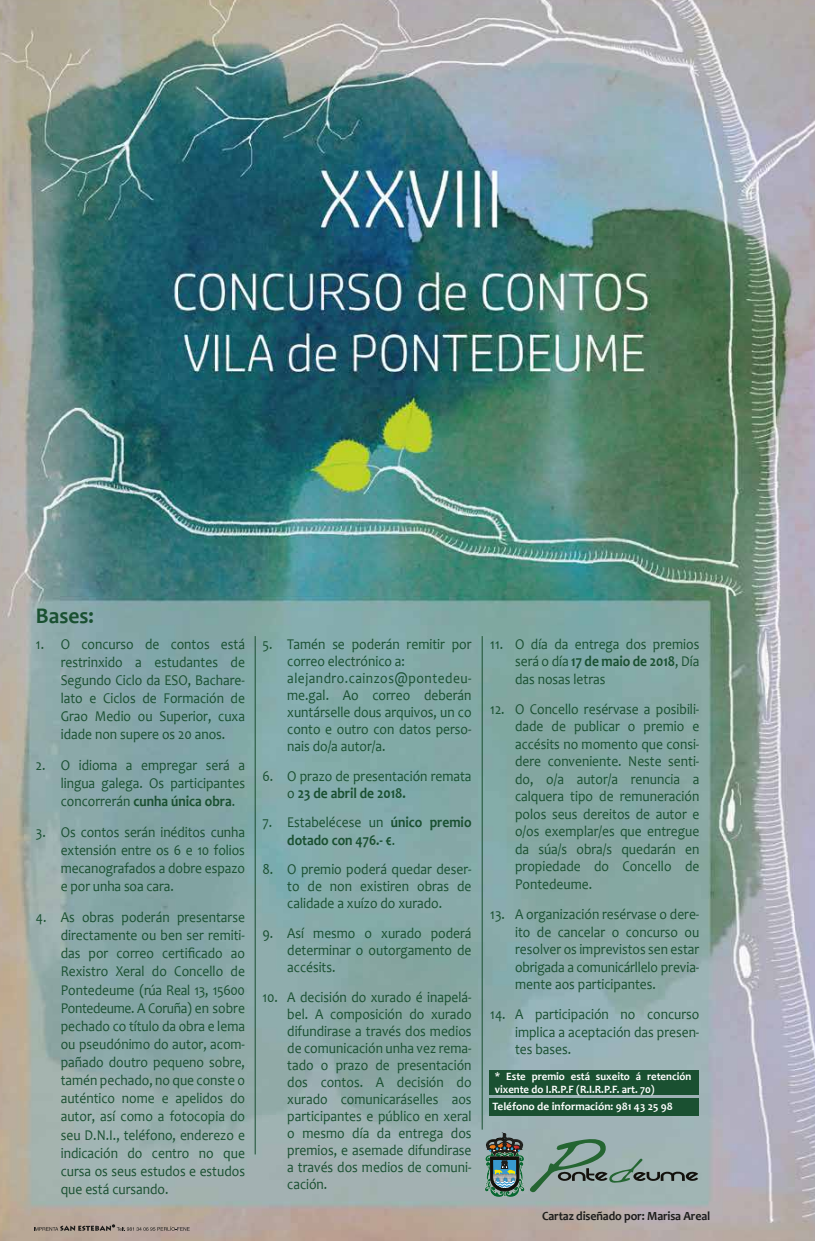
<style>
.page{position:relative;width:815px;height:1241px;background:#fff}
.page>*{position:absolute;margin:0;border:0;box-sizing:border-box;transform-origin:0 0}
.t1{font:700 22.5px "Candara";color:#1a5031;scale:.96 1}
.t2{font:15px/18.1px "Candara";color:#1a5031;text-align:justify;scale:.9 1}
.t3{font:700 15px/17.1px "Candara";color:#1a5031;scale:.9 1}
.t4{font:700 12.5px "Candara";letter-spacing:-.01em;color:#1d1d1b;scale:.96 1}
.t5{font:700 11.25px/12.5px "Candara";color:#fff;scale:.96 1}
.t6{font:700 11.25px "Candara";color:#fff}
.s1{font-weight:700}
.s2{font-weight:400}
</style>
<div class="page">
<img style="left:0;top:0;width:815px;height:1240px">
<hr style="left:255px;top:636px;width:1px;height:518px;background:#1a5031">
<hr style="left:482px;top:636px;width:1px;height:493px;background:#1a5031">
<div style="left:490px;top:1098px;width:209px;height:17px;background:#1a5031"></div>
<div style="left:489px;top:1069px;width:210px;height:25px;background:#1a5031"></div>
<svg style="left:485px;top:1133px;width:213px;height:64px;background:#859c97"></svg>
<svg style="left:34px;top:1223px;width:156px;height:7px"></svg>
<h1 class="t1" style="left:36px;top:602px;width:62px">Bases:</h1>
<p class="t2" style="left:61px;top:634px;width:206px;text-indent:-25px">1. O concurso de contos está restrinxido a estudantes de Segundo Ciclo da ESO, Bachare&shy;lato e Ciclos de Formación de Grao Medio ou Superior, cuxa idade non supere os 20 anos.</p>
<p class="t2" style="left:61px;top:756px;width:206px;text-indent:-25px">2. O idioma a empregar será a lingua galega. Os participantes concorrerán <span class="s1">cunha única obra</span>.</p>
<p class="t2" style="left:61px;top:823px;width:206px;text-indent:-25px">3. Os contos serán inéditos cunha extensión entre os 6 e 10 folios mecanografados a dobre espazo e por unha soa cara.</p>
<p class="t2" style="left:61px;top:908px;width:206px;text-indent:-25px">4. As obras poderán presentarse directamente ou ben ser remiti&shy;das por correo certificado ao Rexistro Xeral do Concello de Pontedeume (rúa Real 13, 15600<br>Pontedeume. A Coruña) en sobre pechado co título da obra e lema ou pseudónimo do autor, acom&shy;pañado doutro pequeno sobre, tamén pechado, no que conste o auténtico nome e apelidos do autor, así como a fotocopia do seu D.N.I., teléfono, enderezo e indicación do centro no que cursa os seus estudos e estudos que está cursando.</p>
<p class="t2" style="left:287px;top:635px;width:206px;line-height:17px;text-align:left;text-indent:-25px">5. Tamén se poderán remitir por correo electrónico a: alejandro.cainzos@pontedeu&shy;me.gal. Ao correo deberán xuntárselle dous arquivos, un co conto e outro con datos perso&shy;nais do/a autor/a.</p>
<p class="t2" style="left:287px;top:767px;width:206px;line-height:17px;text-indent:-25px">6. O prazo de presentación remata o <span class="s1">23 de abril de 2018.</span></p>
<p class="t3" style="left:287px;top:813px;width:206px;text-indent:-25px"><span class="s2">7. Estabelécese un</span> único premio dotado con 476.- €<span class="s2">.</span></p>
<p class="t2" style="left:287px;top:860px;width:206px;line-height:17px;text-indent:-25px">8. O premio poderá quedar deser&shy;to de non existiren obras de calidade a xuízo do xurado.</p>
<p class="t2" style="left:287px;top:924px;width:206px;line-height:17px;text-indent:-25px">9. Así mesmo o xurado poderá determinar o outorgamento de accésits.</p>
<p class="t2" style="left:287px;top:988px;width:206px;line-height:17px;text-indent:-25px">10. A decisión do xurado é inapelá&shy;bel. A composición do xurado difundirase a través dos medios de comunicación unha vez rema&shy;tado o prazo de presentación dos contos. A decisión do xurado comunicaráselles aos participantes e público en xeral o mesmo día da entrega dos premios, e asemade difundirase a través dos medios de comuni&shy;cación.</p>
<p class="t2" style="left:515px;top:635px;width:206px;line-height:17.5px;text-indent:-25px">11. O día da entrega dos premios será o día <span class="s1">17 de maio de 2018</span>, Día das nosas letras</p>
<p class="t2" style="left:515px;top:700px;width:206px;line-height:17.5px;text-indent:-25px">12. O Concello resérvase a posibili&shy;dade de publicar o premio e accésits no momento que consi&shy;dere conveniente. Neste senti&shy;do, o/a autor/a renuncia a calquera tipo de remuneración polos seus dereitos de autor e o/os exemplar/es que entregue da súa/s obra/s quedarán en propiedade do Concello de Pontedeume.</p>
<p class="t2" style="left:515px;top:905px;width:206px;line-height:17.5px;text-indent:-25px">13. A organización resérvase o dere&shy;ito de cancelar o concurso ou resolver os imprevistos sen estar obrigada a comunicárllelo previa&shy;mente aos participantes.</p>
<p class="t2" style="left:515px;top:1005px;width:206px;line-height:17.5px;text-indent:-25px">14. A participación no concurso implica a aceptación das presen&shy;tes bases.</p>
<p class="t5" style="left:495px;top:1070px;width:206px">* Este premio está suxeito á retención vixente do I.R.P.F (R.I.R.P.F. art. 70)</p>
<p class="t6" style="left:492px;top:1099px;width:182px">Teléfono de información: 981 43 25 98</p>
<p class="t4" style="left:542px;top:1207px;width:177px">Cartaz diseñado por: Marisa Areal</p>
</div>
